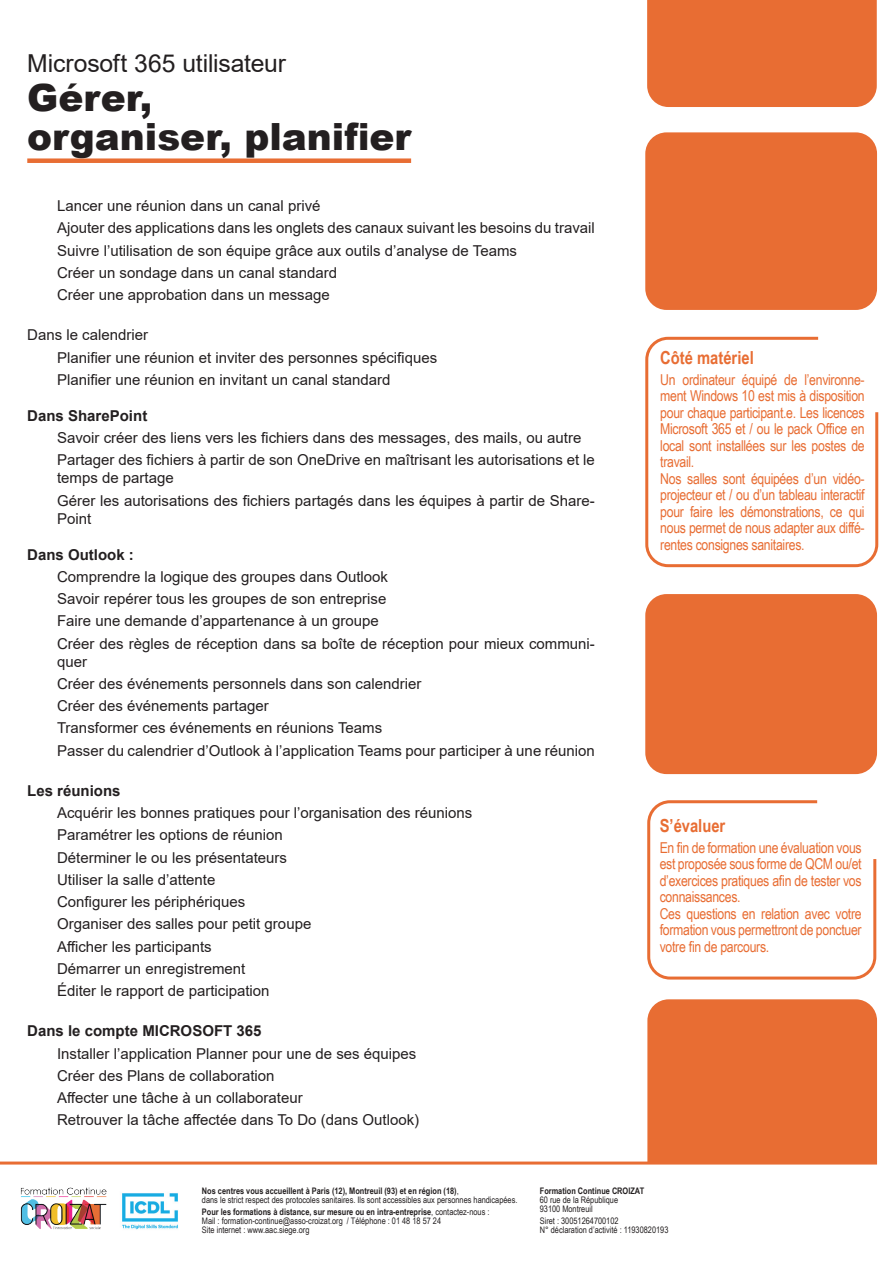
<style>
.page{position:relative;width:893px;height:1263px;background:#fff}
.page>*{position:absolute;margin:0;border:0;box-sizing:border-box;transform-origin:0 0}
.t1{font:900 37.5px/39px "Arial";color:#231f20}
.t2{font:24.75px "Arial";letter-spacing:-.005em;color:#231f20}
.t3{font:700 18px "Arial Narrow";color:#e86d33}
.t4{font:15px/22.2px "Arial";color:#231f20}
.t5{font:15px/16.5px "Arial Narrow";letter-spacing:-.02em;color:#e86d33}
.t6{font:700 15px "Arial";color:#231f20}
.t7{font:9px/9px "Arial Narrow";color:#231f20}
.t8{font:700 9px "Arial Narrow";color:#231f20}
.s1{font-weight:700}
</style>
<div class="page">
<img style="left:20px;top:1187px;width:87px;height:42px">
<img style="left:122px;top:1193px;width:56px;height:37px">
<hr style="left:0;top:1161px;width:877px;height:3px;background:#e86d33">
<div style="left:647px;top:999px;width:230px;height:163px;background:#e86d33"></div>
<div style="left:647px;top:0;width:230px;height:107px;background:#e86d33"></div>
<div style="left:645px;top:132px;width:232px;height:178px;background:#e86d33;border-radius:21px"></div>
<div style="left:645px;top:594px;width:232px;height:180px;background:#e86d33;border-radius:21px"></div>
<svg style="left:647px;top:800px;width:230px;height:180px"></svg>
<svg style="left:645px;top:336px;width:234px;height:232px"></svg>
<div style="left:27px;top:158px;width:384px;height:5px;background:#e86d33"></div>
<h2 class="t2" style="left:27px;top:46px;width:260px">Microsoft 365 utilisateur</h2>
<h1 class="t1" style="left:27px;top:77px;width:385px">Gérer,<br>organiser, planifier</h1>
<p class="t4" style="left:57px;top:195px;width:539px">Lancer une réunion dans un canal privé<br>Ajouter des applications dans les onglets des canaux suivant les besoins du travail Suivre l’utilisation de son équipe grâce aux outils d’analyse de Teams<br>Créer un sondage dans un canal standard<br>Créer une approbation dans un message</p>
<p class="t4" style="left:57px;top:324px;width:382px;text-indent:-30px">Dans le calendrier<br>Planifier une réunion et inviter des personnes spécifiques<br>Planifier une réunion en invitant un canal standard</p>
<p class="t6" style="left:27px;top:405px;width:122px">Dans SharePoint</p>
<p class="t4" style="left:57px;top:427px;width:539px">Savoir créer des liens vers les fichiers dans des messages, des mails, ou autre<br>Partager des fichiers à partir de son OneDrive en maîtrisant les autorisations et le</p>
<p class="t4" style="left:57px;top:467px;width:539px">temps de partage<br>Gérer les autorisations des fichiers partagés dans les équipes à partir de Share-</p>
<p class="t4" style="left:57px;top:507px;width:36px">Point</p>
<p class="t6" style="left:27px;top:544px;width:108px">Dans Outlook :</p>
<p class="t4" style="left:57px;top:565px;width:539px">Comprendre la logique des groupes dans Outlook<br>Savoir repérer tous les groupes de son entreprise<br>Faire une demande d’appartenance à un groupe<br>Créer des règles de réception dans sa boîte de réception pour mieux communi-</p>
<p class="t4" style="left:57px;top:650px;width:539px">quer<br>Créer des événements personnels dans son calendrier<br>Créer des événements partager<br>Transformer ces événements en réunions Teams<br>Passer du calendrier d’Outlook à l’application Teams pour participer à une réunion</p>
<p class="t6" style="left:27px;top:780px;width:95px">Les réunions</p>
<p class="t4" style="left:57px;top:802px;width:417px">Acquérir les bonnes pratiques pour l’organisation des réunions Paramétrer les options de réunion<br>Déterminer le ou les présentateurs<br>Utiliser la salle d’attente<br>Configurer les périphériques<br>Organiser des salles pour petit groupe<br>Afficher les participants<br>Démarrer un enregistrement<br>Éditer le rapport de participation</p>
<p class="t6" style="left:27px;top:1020px;width:236px">Dans le compte MICROSOFT 365</p>
<p class="t4" style="left:57px;top:1042px;width:364px">Installer l’application Planner pour une de ses équipes Créer des Plans de collaboration<br>Affecter une tâche à un collaborateur<br>Retrouver la tâche affectée dans To Do (dans Outlook)</p>
<p class="t3" style="left:660px;top:344px;width:95px">Côté matériel</p>
<p class="t5" style="left:660px;top:370px;width:206px">Un ordinateur équipé de l’environne&shy;ment Windows 10 est mis à disposition pour chaque participant.e. Les licences Microsoft 365 et / ou le pack Office en local sont installées sur les postes de travail.<br>Nos salles sont équipées d’un vidéo&shy;projecteur et / ou d’un tableau interactif pour faire les démonstrations, ce qui nous permet de nous adapter aux diffé&shy;rentes consignes sanitaires.</p>
<p class="t3" style="left:660px;top:812px;width:67px">S’évaluer</p>
<p class="t5" style="left:660px;top:839px;width:203px">En fin de formation une évaluation vous est proposée sous forme de QCM ou/et d’exercices pratiques afin de tester vos connaissances.<br>Ces questions en relation avec votre formation vous permettront de ponctuer votre fin de parcours.</p>
<p class="t7" style="left:202px;top:1186px;width:317px"><span class="s1">Nos centres vous accueillent à Paris (12), Montreuil (93) et en région (18)</span>,<br>dans le strict respect des protocoles sanitaires. Ils sont accessibles aux personnes handicapées.</p>
<p class="t7" style="left:202px;top:1207px;width:289px"><span class="s1">Pour les formations à distance, sur mesure ou en intra-entreprise</span>, contactez-nous :<br>Mail : formation-continue@asso-croizat.org / Téléphone : 01 48 18 57 24<br>Site internet : www.aac.siege.org</p>
<p class="t8" style="left:540px;top:1184px;width:106px">Formation Continue CROIZAT</p>
<p class="t7" style="left:540px;top:1195px;width:80px">60 rue de la République<br>93100 Montreuil</p>
<p class="t7" style="left:540px;top:1216px;width:130px">Siret : 30051264700102<br>N° déclaration d’activité : 11930820193</p>
</div>
